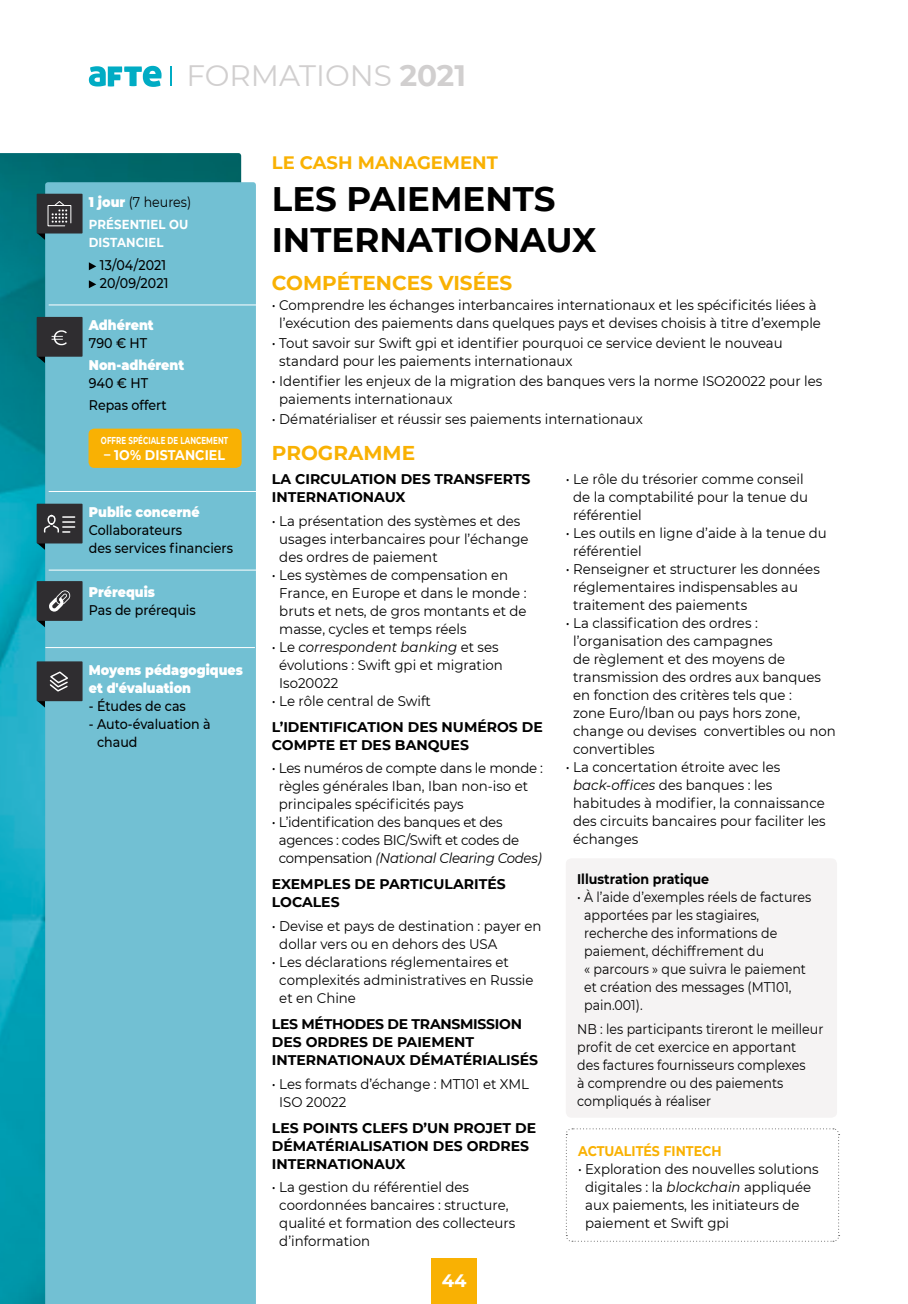
<style>
.page{position:relative;width:908px;height:1304px;background:#fff}
.page>*{position:absolute;margin:0;border:0;box-sizing:border-box;transform-origin:0 0}
.t1{font:700 34px/40.8px "Montserrat";color:#000}
.t2{font:29.4px "Montserrat";color:#d1cfcf}
.t3{font:700 20px "Montserrat";color:#f9b103}
.t4{font:700 18px "Montserrat";color:#f9b103}
.t5{font:700 18px "Montserrat";color:#fff}
.t6{font:14px/18px "Montserrat";color:#000;scale:.95 1}
.t7{font:14px/18px "Montserrat";color:#000;scale:.9 1}
.t8{font:700 14px/18px "Montserrat";color:#000}
.t9{font:500 14px/18px "Montserrat";color:#000;scale:.9 1}
.t10{font:14px/18px "Montserrat";letter-spacing:-.02em;color:#000;scale:.95 1}
.t11{font:900 14px/18px "Montserrat";color:#fff;scale:.9 1}
.t12{font:700 14px "Montserrat";color:#000;scale:.9 1}
.t13{font:700 14px "Montserrat";color:#f9b103;scale:.9 1}
.t14{font:700 14px "Montserrat";letter-spacing:.01em;color:#fff;scale:.9 1}
.t15{font:700 13px/18px "Montserrat";letter-spacing:.01em;color:#fff;scale:.9 1}
.t16{font:700 10px "Montserrat";letter-spacing:.01em;color:#fff;scale:.71 1}
.s1{font-weight:700}
.s2{font-weight:900;color:#fff}
.s3{font-style:italic}
</style>
<div class="page">
<img style="left:0;top:153px;width:241px;height:1151px">
<div style="left:45px;top:182px;width:211px;height:1122px;background:#72c0d3"></div>
<svg style="left:89px;top:262px;width:7px;height:8px"></svg>
<svg style="left:89px;top:280px;width:7px;height:8px"></svg>
<div style="left:37px;top:194px;width:45px;height:40px;background:#2f2d30"></div>
<svg style="left:37px;top:201px;width:35px;height:39px"></svg>
<div style="left:565px;top:858px;width:271px;height:260px;background:#f5f3f3;border-radius:6px"></div>
<svg style="left:565px;top:1128px;width:274px;height:114px"></svg>
<hr style="left:170px;top:66px;width:2px;height:20px;background:#00acc4">
<svg style="left:89px;top:66px;width:72px;height:21px"></svg>
<svg style="left:37px;top:357px;width:8px;height:6px"></svg>
<div style="left:37px;top:317px;width:45px;height:40px;background:#2f2d30"></div>
<svg style="left:52px;top:330px;width:15px;height:15px"></svg>
<hr style="left:49px;top:304px;width:209px;height:1px;background:#fff">
<svg style="left:37px;top:701px;width:8px;height:7px"></svg>
<div style="left:37px;top:661px;width:45px;height:40px;background:#2f2d30"></div>
<svg style="left:49px;top:671px;width:19px;height:21px"></svg>
<svg style="left:37px;top:543px;width:8px;height:7px"></svg>
<div style="left:37px;top:504px;width:45px;height:39px;background:#2f2d30"></div>
<div style="left:47px;top:515px;width:9px;height:10px;border:1px solid #fff;border-radius:4px"></div>
<svg style="left:43px;top:516px;width:32px;height:17px"></svg>
<hr style="left:49px;top:491px;width:209px;height:1px;background:#fff">
<hr style="left:49px;top:570px;width:209px;height:1px;background:#fff">
<hr style="left:45px;top:647px;width:210px;height:1px;background:#fff">
<svg style="left:37px;top:621px;width:8px;height:6px"></svg>
<div style="left:37px;top:581px;width:45px;height:40px;background:#2f2d30"></div>
<svg style="left:49px;top:590px;width:22px;height:22px"></svg>
<div style="left:431px;top:1259px;width:45px;height:45px;background:#f9b103"></div>
<div style="left:88px;top:429px;width:153px;height:39px;background:#f9b103;border-radius:6px"></div>
<h2 class="t2" style="left:186px;top:55px;width:281px">FORMATIONS <span class="s1">2021</span></h2>
<p class="t7" style="left:89px;top:192px;width:115px"><span class="s2">1 jour</span> (7 heures)</p>
<p class="t15" style="left:89px;top:214px;width:112px">PRÉSENTIEL OU<br>DISTANCIEL</p>
<p class="t9" style="left:100px;top:256px;width:78px">13/04/2021<br>20/09/2021</p>
<p class="t11" style="left:89px;top:315px;width:73px">Adhérent</p>
<p class="t9" style="left:89px;top:334px;width:66px">790 € HT</p>
<p class="t11" style="left:89px;top:355px;width:107px">Non-adhérent</p>
<p class="t9" style="left:89px;top:372px;width:88px;line-height:22px">940 € HT<br>Repas offert</p>
<p class="t16" style="left:101px;top:433px;width:181px">OFFRE SPÉCIALE DE LANCEMENT</p>
<p class="t14" style="left:104px;top:445px;width:136px">– 1O% DISTANCIEL</p>
<p class="t11" style="left:89px;top:502px;width:125px">Public concerné</p>
<p class="t9" style="left:89px;top:520px;width:162px">Collaborateurs<br>des services financiers</p>
<p class="t11" style="left:89px;top:582px;width:75px">Prérequis</p>
<p class="t9" style="left:89px;top:601px;width:120px">Pas de prérequis</p>
<p class="t11" style="left:89px;top:660px;width:173px">Moyens pédagogiques et d'évaluation</p>
<p class="t9" style="left:89px;top:697px;width:109px">- Études de cas</p>
<p class="t9" style="left:97px;top:715px;width:128px;text-indent:-8px">- Auto-évaluation à chaud</p>
<p class="t4" style="left:272px;top:150px;width:227px">LE CASH MANAGEMENT</p>
<h1 class="t1" style="left:272px;top:177px;width:326px">LES PAIEMENTS<br>INTERNATIONAUX</h1>
<h3 class="t3" style="left:272px;top:269px;width:242px">COMPÉTENCES VISÉES</h3>
<p class="t6" style="left:272px;top:296px;width:579px;text-align:center">• Comprendre les échanges interbancaires internationaux et les spécificités liées à l’exécution des paiements dans quelques pays et devises choisis à titre d’exemple</p>
<p class="t6" style="left:279px;top:334px;width:531px;text-indent:-7px">• Tout savoir sur Swift gpi et identifier pourquoi ce service devient le nouveau standard pour les paiements internationaux</p>
<p class="t6" style="left:279px;top:372px;width:573px;text-indent:-7px">• Identifier les enjeux de la migration des banques vers la norme ISO20022 pour les paiements internationaux</p>
<p class="t6" style="left:272px;top:410px;width:392px">• Dématérialiser et réussir ses paiements internationaux</p>
<h3 class="t3" style="left:272px;top:439px;width:145px">PROGRAMME</h3>
<p class="t8" style="left:272px;top:469px;width:260px">LA CIRCULATION DES TRANSFERTS<br>INTERNATIONAUX</p>
<p class="t6" style="left:279px;top:511px;width:264px;text-indent:-7px">• La présentation des systèmes et des usages interbancaires pour l’échange des ordres de paiement</p>
<p class="t6" style="left:279px;top:565px;width:262px;text-indent:-7px">• Les systèmes de compensation en<br>France, en Europe et dans le monde : bruts et nets, de gros montants et de masse, cycles et temps réels</p>
<p class="t6" style="left:279px;top:637px;width:237px;text-indent:-7px">• Le <span class="s3">correspondent banking</span> et ses évolutions : Swift gpi et migration<br>Iso20022</p>
<p class="t6" style="left:272px;top:691px;width:169px">• Le rôle central de Swift</p>
<p class="t8" style="left:272px;top:717px;width:272px">L’IDENTIFICATION DES NUMÉROS DE<br>COMPTE ET DES BANQUES</p>
<p class="t6" style="left:279px;top:759px;width:279px;text-indent:-7px">• Les numéros de compte dans le monde : règles générales Iban, Iban non-iso et principales spécificités pays</p>
<p class="t10" style="left:278px;top:813px;width:278px;text-indent:-7px">• L’identification des banques et des agences : codes BIC/Swift et codes de compensation <span class="s3">(National Clearing Codes)</span></p>
<p class="t8" style="left:272px;top:874px;width:235px">EXEMPLES DE PARTICULARITÉS<br>LOCALES</p>
<p class="t6" style="left:279px;top:916px;width:277px;text-indent:-7px">• Devise et pays de destination : payer en dollar vers ou en dehors des USA</p>
<p class="t6" style="left:279px;top:952px;width:269px;text-indent:-7px">• Les déclarations réglementaires et complexités administratives en Russie et en Chine</p>
<p class="t8" style="left:272px;top:1014px;width:268px">LES MÉTHODES DE TRANSMISSION<br>DES ORDRES DE PAIEMENT<br>INTERNATIONAUX DÉMATÉRIALISÉS</p>
<p class="t6" style="left:279px;top:1074px;width:264px;text-indent:-7px">• Les formats d’échange : MT101 et XML<br>ISO 20022</p>
<p class="t8" style="left:272px;top:1118px;width:265px">LES POINTS CLEFS D’UN PROJET DE<br>DÉMATÉRIALISATION DES ORDRES<br>INTERNATIONAUX</p>
<p class="t6" style="left:279px;top:1178px;width:250px;text-indent:-7px">• La gestion du référentiel des coordonnées bancaires : structure, qualité et formation des collecteurs d’information</p>
<p class="t6" style="left:573px;top:469px;width:248px;text-indent:-7px">• Le rôle du trésorier comme conseil de la comptabilité pour la tenue du référentiel</p>
<p class="t6" style="left:573px;top:523px;width:268px;text-indent:-7px">• Les outils en ligne d’aide à la tenue du référentiel</p>
<p class="t6" style="left:573px;top:559px;width:261px;text-indent:-7px">• Renseigner et structurer les données réglementaires indispensables au traitement des paiements</p>
<p class="t6" style="left:573px;top:613px;width:278px;text-indent:-7px">• La classification des ordres : l’organisation des campagnes<br>de règlement et des moyens de transmission des ordres aux banques en fonction des critères tels que :<br>zone Euro/Iban ou pays hors zone, change ou devises convertibles ou non convertibles</p>
<p class="t6" style="left:573px;top:757px;width:267px;text-indent:-7px">• La concertation étroite avec les <span class="s3">back-offices</span> des banques : les habitudes à modifier, la connaissance des circuits bancaires pour faciliter les échanges</p>
<p class="t12" style="left:577px;top:869px;width:148px">Illustration pratique</p>
<p class="t7" style="left:584px;top:887px;width:253px;text-indent:-7px">• À l’aide d’exemples réels de factures apportées par les stagiaires, recherche des informations de paiement, déchiffrement du<br>« parcours » que suivra le paiement et création des messages (MT101, pain.001).</p>
<p class="t7" style="left:577px;top:1019px;width:275px">NB : les participants tireront le meilleur profit de cet exercice en apportant<br>des factures fournisseurs complexes<br>à comprendre ou des paiements compliqués à réaliser</p>
<p class="t13" style="left:578px;top:1141px;width:161px">ACTUALITÉS FINTECH</p>
<p class="t7" style="left:585px;top:1159px;width:261px;text-indent:-7px">• Exploration des nouvelles solutions digitales : la <span class="s3">blockchain</span> appliquée aux paiements, les initiateurs de paiement et Swift gpi</p>
<p class="t5" style="left:441px;top:1268px;width:26px">44</p>
</div>
